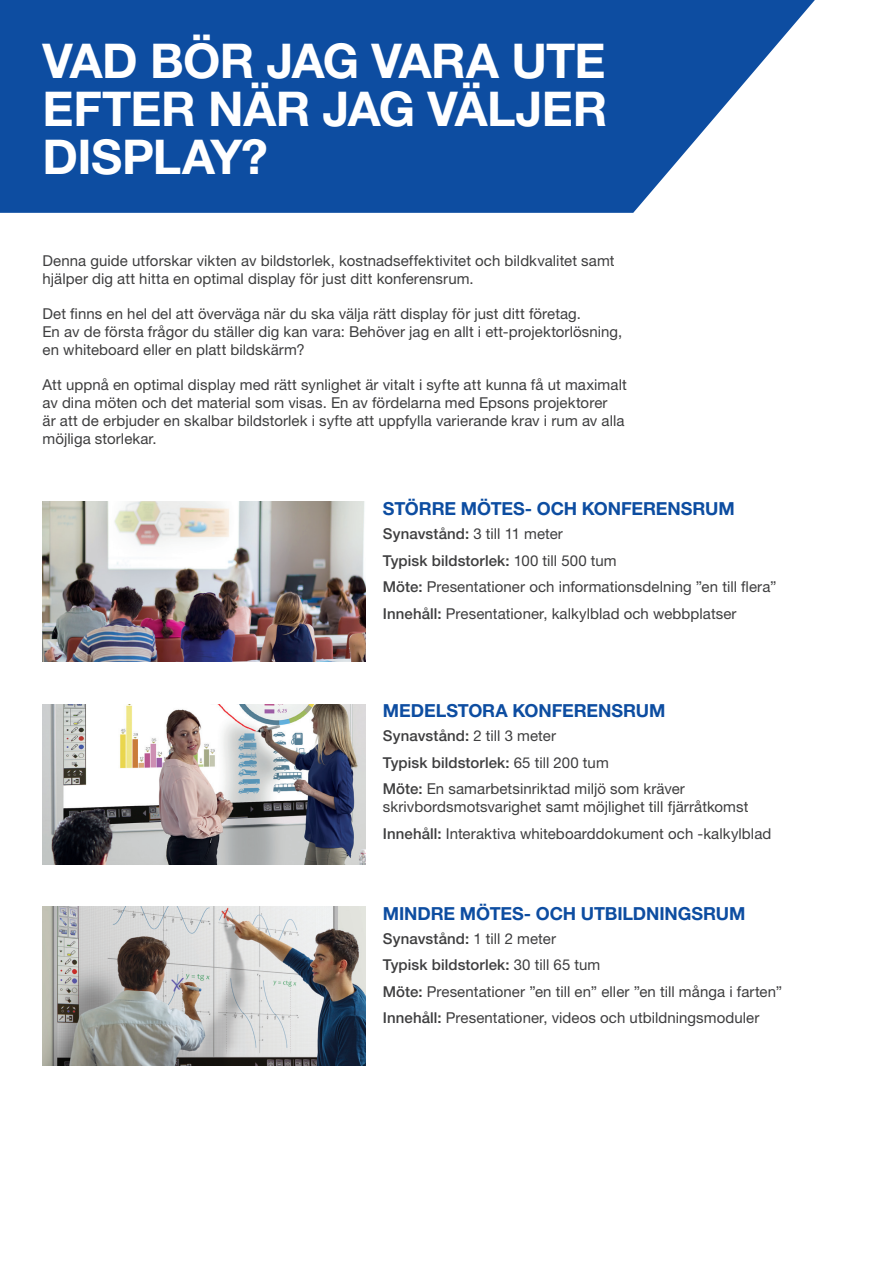
<style>
.page{position:relative;width:893px;height:1263px;background:#fff}
.page>*{position:absolute;margin:0;border:0;box-sizing:border-box;transform-origin:0 0}
.Headline_innerpages{font:700 48px/48px "Helvetica Neue LT Pro";letter-spacing:-.01em;color:#fff;text-align:justify}
.Subheads{font:700 18px "Helvetica Neue LT Pro";letter-spacing:-.005em;color:#0d4da1}
.Body{font:15px/18px "Helvetica Neue LT Pro";letter-spacing:.005em;color:#3e3e3f}
.Body-2{font:500 15px "Helvetica Neue LT Pro";letter-spacing:.005em;color:#3e3e3f}
.s1{font-weight:500}
.s2{font-weight:400}
</style>
<div class="page">
<svg style="left:0;top:0;width:815px;height:213px;background:#2861ab"></svg>
<img style="left:43px;top:704px;width:323px;height:160px">
<img style="left:43px;top:907px;width:323px;height:159px">
<img style="left:43px;top:502px;width:323px;height:160px">
<p class="Headline_innerpages" style="left:43px;top:36px;width:566px">VAD BÖR JAG VARA UTE EFTER NÄR JAG VÄLJER DISPLAY?</p>
<p class="Body" style="left:43px;top:251px;width:574px">Denna guide utforskar vikten av bildstorlek, kostnadseffektivitet och bildkvalitet samt hjälper dig att hitta en optimal display för just ditt konferensrum.</p>
<p class="Body" style="left:43px;top:304px;width:581px">Det finns en hel del att överväga när du ska välja rätt display för just ditt företag.<br>En av de första frågor du ställer dig kan vara: Behöver jag en allt i ett-projektorlösning, en whiteboard eller en platt bildskärm?</p>
<p class="Body" style="left:43px;top:375px;width:586px">Att uppnå en optimal display med rätt synlighet är vitalt i syfte att kunna få ut maximalt av dina möten och det material som visas. En av fördelarna med Epsons projektorer<br>är att de erbjuder en skalbar bildstorlek i syfte att uppfylla varierande krav i rum av alla möjliga storlekar.</p>
<p class="Subheads" style="left:383px;top:497px;width:353px">STÖRRE MÖTES- OCH KONFERENSRUM</p>
<p class="Body" style="left:383px;top:524px;width:182px"><span class="s1">Synavstånd:</span> 3 till 11 meter</p>
<p class="Body-2" style="left:383px;top:551px;width:235px">Typisk bildstorlek: <span class="s2">100 till 500 tum</span></p>
<p class="Body" style="left:383px;top:577px;width:395px"><span class="s1">Möte:</span> Presentationer och informationsdelning ”en till flera”</p>
<p class="Body" style="left:383px;top:604px;width:355px"><span class="s1">Innehåll:</span> Presentationer, kalkylblad och webbplatser</p>
<p class="Subheads" style="left:383px;top:699px;width:284px">MEDELSTORA KONFERENSRUM</p>
<p class="Body-2" style="left:383px;top:727px;width:175px">Synavstånd: <span class="s2">2 till 3 meter</span></p>
<p class="Body-2" style="left:383px;top:754px;width:227px">Typisk bildstorlek: <span class="s2">65 till 200 tum</span></p>
<p class="Body" style="left:383px;top:780px;width:367px"><span class="s1">Möte:</span> En samarbetsinriktad miljö som kräver skrivbordsmotsvarighet samt möjlighet till fjärråtkomst</p>
<p class="Body" style="left:383px;top:824px;width:390px"><span class="s1">Innehåll:</span> Interaktiva whiteboarddokument och -kalkylblad</p>
<p class="Subheads" style="left:383px;top:902px;width:364px">MINDRE MÖTES- OCH UTBILDNINGSRUM</p>
<p class="Body-2" style="left:383px;top:929px;width:175px">Synavstånd: <span class="s2">1 till 2 meter</span></p>
<p class="Body-2" style="left:383px;top:956px;width:219px">Typisk bildstorlek: <span class="s2">30 till 65 tum</span></p>
<p class="Body" style="left:383px;top:982px;width:401px"><span class="s1">Möte:</span> Presentationer ”en till en” eller ”en till många i farten”</p>
<p class="Body" style="left:383px;top:1009px;width:378px"><span class="s1">Innehåll:</span> Presentationer, videos och utbildningsmoduler</p>
</div>
